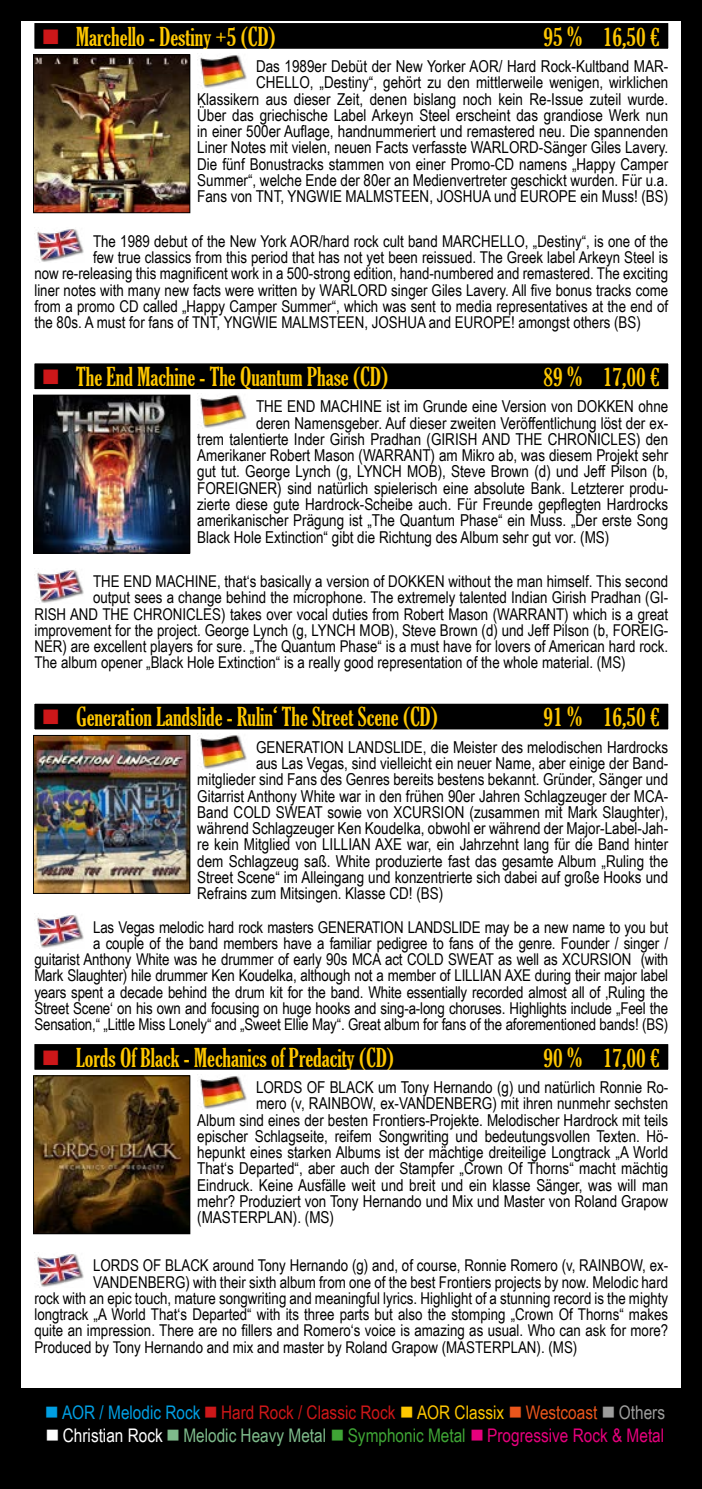
<style>
.page{position:relative;width:702px;height:1489px;background:#fff}
.page>*{position:absolute;margin:0;border:0;box-sizing:border-box;transform-origin:0 0}
.t1{font:extra-condensed 25px "Gloucester";color:#fec700}
.t2{font:18.75px "Arial Narrow";color:#e6007d}
.t3{font:18.75px "Arial Narrow";color:#cd1719}
.t4{font:16.5px/16.2px "Arial Narrow";color:#000;text-align:right}
.t5{font:16.25px/16.2px "Arial Narrow";color:#000;text-align:right}
.s1{color:#cd1719}
.s2{color:#009fe3}
.s3{color:#fec700}
.s4{color:#ea561c}
.s5{color:#9d9d9c}
.s6{color:#fff}
.s7{color:#7ebb8b}
.s8{color:#3fa535}
</style>
<div class="page">
<div style="left:0;top:0;width:702px;height:1488px;background:#000"></div>
<div style="left:21px;top:21px;width:659px;height:1366px;background:#fff"></div>
<img style="left:197px;top:53px;width:50px;height:35px">
<img style="left:34px;top:229px;width:50px;height:34px">
<div style="left:33px;top:22px;width:636px;height:28px;background:#000"></div>
<div style="left:33px;top:21px;width:637px;height:30px;border:2px solid #fff"></div>
<img style="left:35px;top:56px;width:153px;height:155px">
<div style="left:33px;top:54px;width:157px;height:159px;border:1px solid #000"></div>
<img style="left:197px;top:393px;width:50px;height:35px">
<img style="left:34px;top:568px;width:50px;height:35px">
<div style="left:33px;top:362px;width:636px;height:28px;background:#000"></div>
<div style="left:33px;top:361px;width:637px;height:30px;border:2px solid #fff"></div>
<img style="left:35px;top:397px;width:153px;height:154px">
<div style="left:33px;top:395px;width:157px;height:158px;border:1px solid #000"></div>
<img style="left:200px;top:735px;width:47px;height:34px">
<img style="left:34px;top:913px;width:50px;height:35px">
<div style="left:33px;top:702px;width:636px;height:28px;background:#000"></div>
<div style="left:33px;top:702px;width:637px;height:29px;border:2px solid #fff"></div>
<img style="left:35px;top:737px;width:153px;height:154px">
<div style="left:33px;top:735px;width:157px;height:158px;border:1px solid #000"></div>
<img style="left:197px;top:1074px;width:50px;height:35px">
<img style="left:34px;top:1252px;width:50px;height:35px">
<div style="left:33px;top:1043px;width:636px;height:27px;background:#000"></div>
<div style="left:33px;top:1042px;width:637px;height:29px;border:2px solid #fff"></div>
<img style="left:35px;top:1077px;width:153px;height:154px">
<div style="left:33px;top:1075px;width:157px;height:158px;border:1px solid #000"></div>
<h1 class="t1" style="left:41px;top:22px;width:236px"><span class="s1">■</span> Marchello - Destiny +5 (CD)</h1>
<h1 class="t1" style="left:543px;top:22px;width:118px">95 % 16,50 €</h1>
<p class="t4" style="left:197px;top:57px;width:472px">Das 1989er Debüt der New Yorker AOR/ Hard Rock-Kultband MAR-CHELLO, „Destiny“, gehört zu den mittlerweile wenigen, wirklichen Klassikern aus dieser Zeit, denen bislang noch kein Re-Issue zuteil wurde.<br>Über das griechische Label Arkeyn Steel erscheint das grandiose Werk nun in einer 500er Auflage, handnummeriert und remastered neu. Die spannenden Liner Notes mit vielen, neuen Facts verfasste WARLORD-Sänger Giles Lavery.<br>Die fünf Bonustracks stammen von einer Promo-CD namens „Happy Camper Summer“, welche Ende der 80er an Medienvertreter geschickt wurden. Für u.a.<br>Fans von TNT, YNGWIE MALMSTEEN, JOSHUA und EUROPE ein Muss! (BS)</p>
<p class="t5" style="left:93px;top:232px;width:576px">The 1989 debut of the New York AOR/hard rock cult band MARCHELLO, „Destiny“, is one of the</p>
<p class="t5" style="left:93px;top:248px;width:576px">few true classics from this period that has not yet been reissued. The Greek label Arkeyn Steel is</p>
<p class="t5" style="left:34px;top:265px;width:635px">now re-releasing this magnificent work in a 500-strong edition, hand-numbered and remastered. The exciting</p>
<p class="t5" style="left:34px;top:281px;width:635px">liner notes with many new facts were written by WARLORD singer Giles Lavery. All five bonus tracks come</p>
<p class="t5" style="left:34px;top:297px;width:635px">from a promo CD called „Happy Camper Summer“, which was sent to media representatives at the end of</p>
<p class="t5" style="left:34px;top:313px;width:608px">the 80s. A must for fans of TNT, YNGWIE MALMSTEEN, JOSHUA and EUROPE! amongst others (BS)</p>
<h1 class="t1" style="left:41px;top:362px;width:348px"><span class="s1">■</span> The End Machine - The Quantum Phase (CD)</h1>
<h1 class="t1" style="left:543px;top:362px;width:118px">89 % 17,00 €</h1>
<p class="t4" style="left:256px;top:398px;width:414px">THE END MACHINE ist im Grunde eine Version von DOKKEN ohne</p>
<p class="t4" style="left:256px;top:414px;width:414px">deren Namensgeber. Auf dieser zweiten Veröffentlichung löst der ex-</p>
<p class="t4" style="left:197px;top:430px;width:472px">trem talentierte Inder Girish Pradhan (GIRISH AND THE CHRONICLES) den</p>
<p class="t4" style="left:197px;top:446px;width:472px">Amerikaner Robert Mason (WARRANT) am Mikro ab, was diesem Projekt sehr</p>
<p class="t4" style="left:197px;top:463px;width:472px">gut tut. George Lynch (g, LYNCH MOB), Steve Brown (d) und Jeff Pilson (b,</p>
<p class="t4" style="left:197px;top:479px;width:472px">FOREIGNER) sind natürlich spielerisch eine absolute Bank. Letzterer produ-</p>
<p class="t4" style="left:197px;top:495px;width:472px">zierte diese gute Hardrock-Scheibe auch. Für Freunde gepflegten Hardrocks</p>
<p class="t4" style="left:197px;top:511px;width:472px">amerikanischer Prägung ist „The Quantum Phase“ ein Muss. „Der erste Song</p>
<p class="t4" style="left:197px;top:528px;width:413px">Black Hole Extinction“ gibt die Richtung des Album sehr gut vor. (MS)</p>
<p class="t5" style="left:93px;top:572px;width:576px">THE END MACHINE, that‘s basically a version of DOKKEN without the man himself. This second</p>
<p class="t5" style="left:93px;top:589px;width:576px">output sees a change behind the microphone. The extremely talented Indian Girish Pradhan (GI-</p>
<p class="t5" style="left:34px;top:605px;width:635px">RISH AND THE CHRONICLES) takes over vocal duties from Robert Mason (WARRANT) which is a great</p>
<p class="t5" style="left:34px;top:621px;width:635px">improvement for the project. George Lynch (g, LYNCH MOB), Steve Brown (d) und Jeff Pilson (b, FOREIG-</p>
<p class="t5" style="left:34px;top:637px;width:635px">NER) are excellent players for sure. „The Quantum Phase“ is a must have for lovers of American hard rock.</p>
<p class="t5" style="left:34px;top:654px;width:593px">The album opener „Black Hole Extinction“ is a really good representation of the whole material. (MS)</p>
<h1 class="t1" style="left:41px;top:702px;width:398px"><span class="s1">■</span> Generation Landslide - Rulin‘ The Street Scene (CD)</h1>
<h1 class="t1" style="left:543px;top:702px;width:118px">91 % 16,50 €</h1>
<p class="t4" style="left:256px;top:738px;width:414px">GENERATION LANDSLIDE, die Meister des melodischen Hardrocks</p>
<p class="t4" style="left:256px;top:754px;width:414px">aus Las Vegas, sind vielleicht ein neuer Name, aber einige der Band-</p>
<p class="t4" style="left:197px;top:770px;width:472px">mitglieder sind Fans des Genres bereits bestens bekannt. Gründer, Sänger und</p>
<p class="t4" style="left:197px;top:787px;width:472px">Gitarrist Anthony White war in den frühen 90er Jahren Schlagzeuger der MCA-</p>
<p class="t4" style="left:197px;top:803px;width:472px">Band COLD SWEAT sowie von XCURSION (zusammen mit Mark Slaughter),</p>
<p class="t4" style="left:197px;top:819px;width:472px">während Schlagzeuger Ken Koudelka, obwohl er während der Major-Label-Jah-</p>
<p class="t4" style="left:197px;top:835px;width:472px">re kein Mitglied von LILLIAN AXE war, ein Jahrzehnt lang für die Band hinter</p>
<p class="t4" style="left:197px;top:852px;width:472px">dem Schlagzeug saß. White produzierte fast das gesamte Album „Ruling the</p>
<p class="t4" style="left:197px;top:868px;width:472px">Street Scene“ im Alleingang und konzentrierte sich dabei auf große Hooks und</p>
<p class="t4" style="left:197px;top:884px;width:247px">Refrains zum Mitsingen. Klasse CD! (BS)</p>
<p class="t5" style="left:34px;top:918px;width:635px">Las Vegas melodic hard rock masters GENERATION LANDSLIDE may be a new name to you but<br>a couple of the band members have a familiar pedigree to fans of the genre. Founder / singer /<br>guitarist Anthony White was he drummer of early 90s MCA act COLD SWEAT as well as XCURSION (with Mark Slaughter) hile drummer Ken Koudelka, although not a member of LILLIAN AXE during their major label years spent a decade behind the drum kit for the band. White essentially recorded almost all of ‚Ruling the Street Scene‘ on his own and focusing on huge hooks and sing-a-long choruses. Highlights include „Feel the Sensation,“ „Little Miss Lonely“ and „Sweet Ellie May“. Great album for fans of the aforementioned bands! (BS)</p>
<h1 class="t1" style="left:41px;top:1042px;width:354px"><span class="s1">■</span> Lords Of Black - Mechanics of Predacity (CD)</h1>
<h1 class="t1" style="left:543px;top:1042px;width:118px">90 % 17,00 €</h1>
<p class="t4" style="left:256px;top:1078px;width:414px">LORDS OF BLACK um Tony Hernando (g) und natürlich Ronnie Ro-</p>
<p class="t4" style="left:256px;top:1094px;width:414px">mero (v, RAINBOW, ex-VANDENBERG) mit ihren nunmehr sechsten</p>
<p class="t4" style="left:197px;top:1110px;width:472px">Album sind eines der besten Frontiers-Projekte. Melodischer Hardrock mit teils</p>
<p class="t4" style="left:197px;top:1127px;width:472px">epischer Schlagseite, reifem Songwriting und bedeutungsvollen Texten. Hö-</p>
<p class="t4" style="left:197px;top:1143px;width:472px">hepunkt eines starken Albums ist der mächtige dreiteilige Longtrack „A World</p>
<p class="t4" style="left:197px;top:1159px;width:472px">That‘s Departed“, aber auch der Stampfer „Crown Of Thorns“ macht mächtig</p>
<p class="t4" style="left:197px;top:1175px;width:472px">Eindruck. Keine Ausfälle weit und breit und ein klasse Sänger, was will man</p>
<p class="t4" style="left:197px;top:1192px;width:472px">mehr? Produziert von Tony Hernando und Mix und Master von Roland Grapow</p>
<p class="t4" style="left:197px;top:1208px;width:138px">(MASTERPLAN). (MS)</p>
<p class="t5" style="left:93px;top:1256px;width:576px">LORDS OF BLACK around Tony Hernando (g) and, of course, Ronnie Romero (v, RAINBOW, ex-</p>
<p class="t5" style="left:93px;top:1272px;width:576px">VANDENBERG) with their sixth album from one of the best Frontiers projects by now. Melodic hard</p>
<p class="t5" style="left:34px;top:1289px;width:635px">rock with an epic touch, mature songwriting and meaningful lyrics. Highlight of a stunning record is the mighty</p>
<p class="t5" style="left:34px;top:1305px;width:635px">longtrack „A World That‘s Departed“ with its three parts but also the stomping „Crown Of Thorns“ makes</p>
<p class="t5" style="left:34px;top:1321px;width:635px">quite an impression. There are no fillers and Romero‘s voice is amazing as usual. Who can ask for more?</p>
<p class="t5" style="left:34px;top:1337px;width:544px">Produced by Tony Hernando and mix and master by Roland Grapow (MASTERPLAN). (MS)</p>
<p class="t3" style="left:45px;top:1398px;width:621px"><span class="s2">■ AOR / Melodic Rock</span> ■ Hard Rock / Classic Rock <span class="s3">■ AOR Classix</span> <span class="s4">■ Westcoast</span> <span class="s5">■ Others</span></p>
<p class="t2" style="left:46px;top:1421px;width:620px"><span class="s6">■ Christian Rock</span> <span class="s7">■ Melodic Heavy Metal</span> <span class="s8">■ Symphonic Metal</span> ■ Progressive Rock &amp; Metal</p>
</div>
